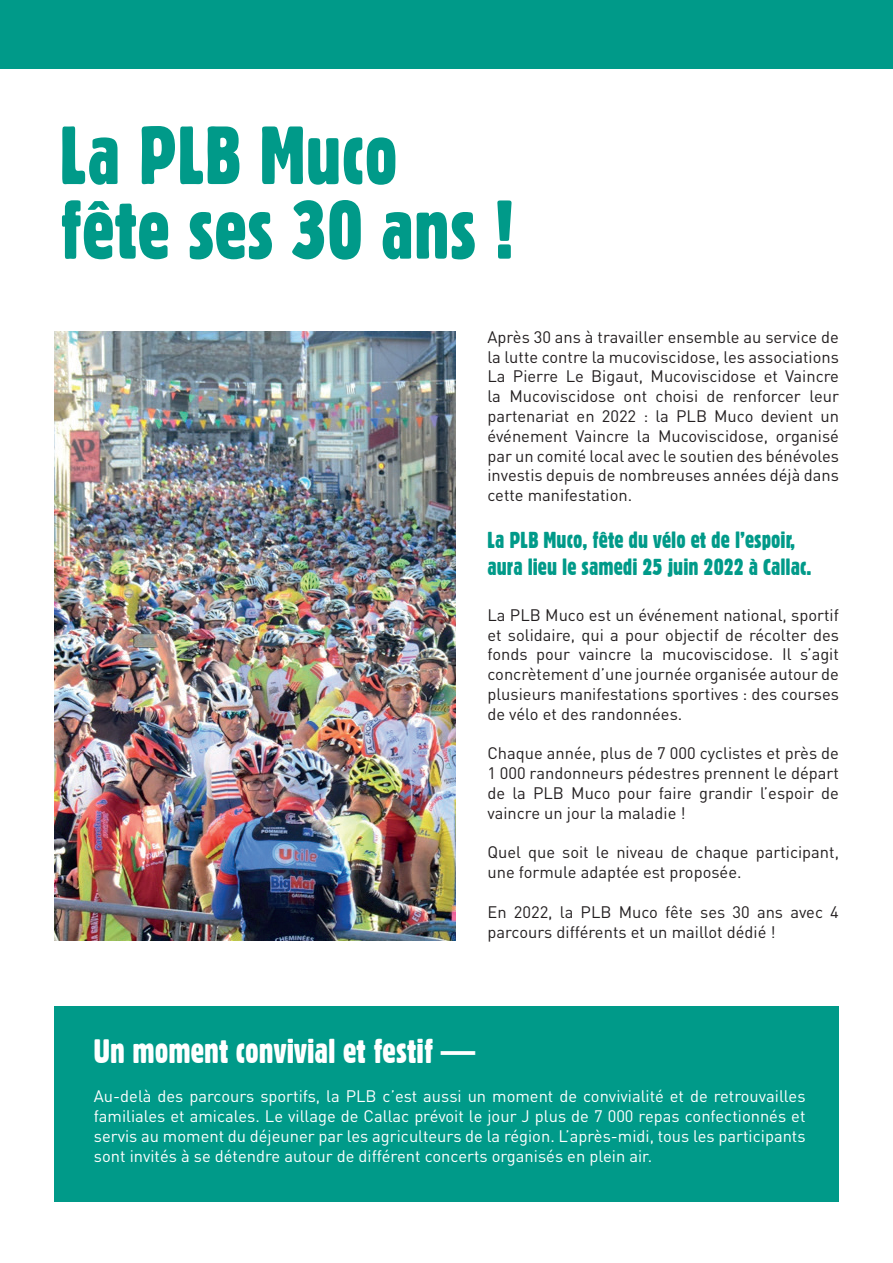
<style>
.page{position:relative;width:893px;height:1263px;background:#fff}
.page>*{position:absolute;margin:0;border:0;box-sizing:border-box;transform-origin:0 0}
.t1{font:79.95px/74.6px "Gothic 821 Condensed BT";color:#009a89}
.t2{font:33px "Gothic 821 Condensed BT";color:#fff}
.t3{font:22.5px/27px "Gothic 821 Condensed BT";color:#009a89}
.t4{font:16.5px/19.8px "DIN Pro";color:#231f20;text-align:justify}
.t5{font:16.5px/19.8px "DIN Pro";color:#fff;text-align:justify}
.s1{font-size:34.5px}
</style>
<div class="page">
<div style="left:54px;top:1006px;width:785px;height:196px;background:#009a89"></div>
<img style="left:54px;top:331px;width:401px;height:610px">
<div style="left:0;top:0;width:893px;height:68px;background:#009a89"></div>
<h1 class="t1" style="left:60px;top:118px;width:456px">La PLB Muco fête ses 30 ans !</h1>
<p class="t4" style="left:487px;top:325px;width:353px">Après 30 ans à travailler ensemble au service de la lutte contre la mucoviscidose, les associations La Pierre Le Bigaut, Mucoviscidose et Vaincre la Mucoviscidose ont choisi de renforcer leur partenariat en 2022 : la PLB Muco devient un événement Vaincre la Mucoviscidose, organisé par un comité local avec le soutien des bénévoles investis depuis de nombreuses années déjà dans cette manifestation.</p>
<h3 class="t3" style="left:487px;top:526px;width:325px">La PLB Muco, fête du vélo et de l’espoir, aura lieu le samedi 25 juin 2022 à Callac.</h3>
<p class="t4" style="left:487px;top:603px;width:353px">La PLB Muco est un événement national, sportif et solidaire, qui a pour objectif de récolter des fonds pour vaincre la mucoviscidose. Il s’agit concrètement d’une journée organisée autour de plusieurs manifestations sportives : des courses de vélo et des randonnées.</p>
<p class="t4" style="left:487px;top:742px;width:353px">Chaque année, plus de 7 000 cyclistes et près de 1 000 randonneurs pédestres prennent le départ de la PLB Muco pour faire grandir l’espoir de vaincre un jour la maladie !</p>
<p class="t4" style="left:487px;top:841px;width:353px">Quel que soit le niveau de chaque participant, une formule adaptée est proposée.</p>
<p class="t4" style="left:487px;top:900px;width:353px">En 2022, la PLB Muco fête ses 30 ans avec 4 parcours différents et un maillot dédié !</p>
<h2 class="t2" style="left:94px;top:1031px;width:383px">Un moment convivial et festif <span class="s1">—</span></h2>
<p class="t5" style="left:94px;top:1085px;width:713px">Au-delà des parcours sportifs, la PLB c’est aussi un moment de convivialité et de retrouvailles familiales et amicales. Le village de Callac prévoit le jour J plus de 7 000 repas confectionnés et servis au moment du déjeuner par les agriculteurs de la région. L’après-midi, tous les participants sont invités à se détendre autour de différent concerts organisés en plein air.</p>
</div>
